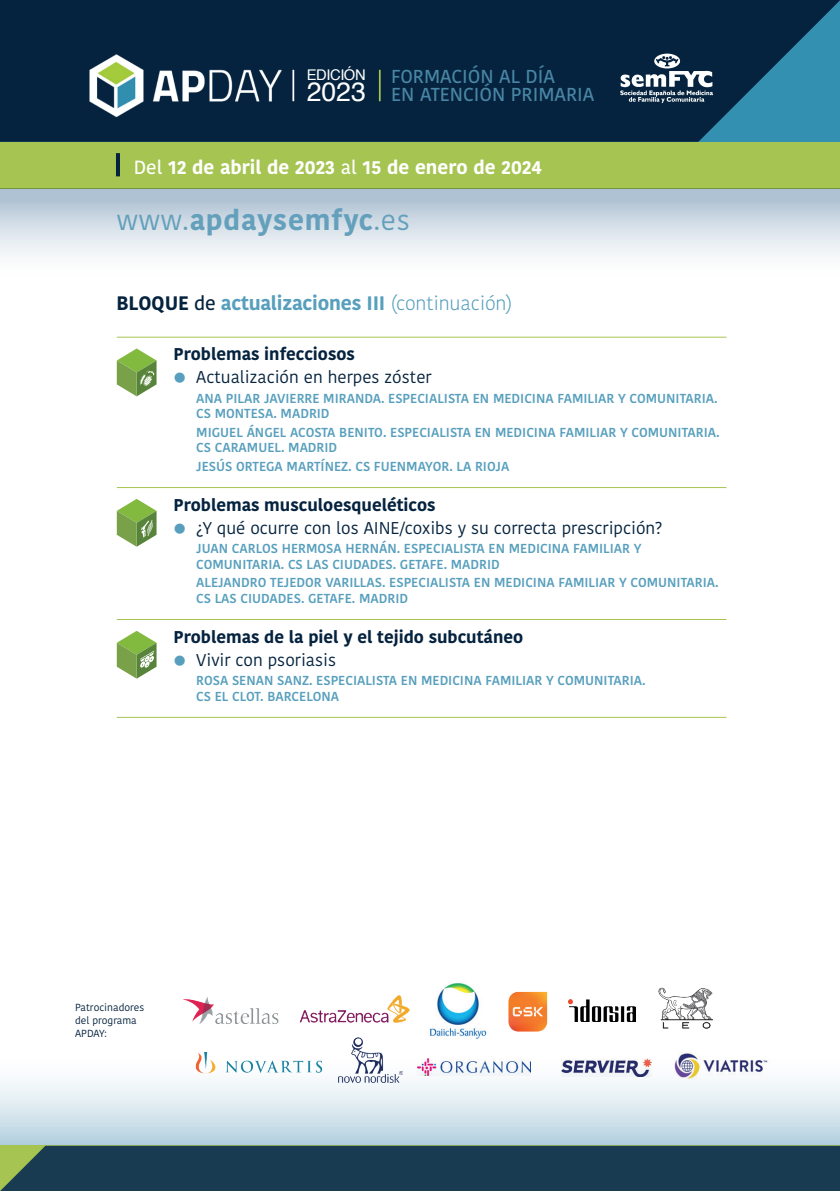
<style>
.page{position:relative;width:840px;height:1191px;background:#fff}
.page>*{position:absolute;margin:0;border:0;box-sizing:border-box;transform-origin:0 0}
.t1{font:700 28px "Kohinoor Bangla";letter-spacing:.03em;color:#64a0bc}
.t2{font:26.6px "Helvetica";color:#fff}
.t3{font:700 19.4px "Kohinoor Bangla";letter-spacing:-.01em;color:#579fbd}
.t4{font:700 19px "Kohinoor Telugu";color:#fff}
.t5{font:500 18.6px/18px "Kohinoor Telugu";color:#4986a5}
.t6{font:17px "Kohinoor Bangla";color:#05233e}
.t7{font:700 17px "Kohinoor Bangla";color:#05233e}
.t8{font:14.8px "Helvetica";letter-spacing:-.03em;color:#fff}
.t9{font:600 13px/15.6px "Kohinoor Bangla";color:#579fbd}
.t10{font:10.2px/12.8px "Kohinoor Bangla";color:#05233e}
.s1{font-weight:500}
.s2{font-weight:400}
.s3{color:#05233e}
.s4{font-weight:500;color:#05233e}
.s5{font-weight:300}
</style>
<div class="page">
<div style="left:0;top:188px;width:839px;height:121px;background:linear-gradient(to bottom,#b4c6d6,#fff)"></div>
<div style="left:0;top:142px;width:839px;height:46px;background:#a6c451"></div>
<svg style="left:0;top:1009px;width:839px;height:136px"></svg>
<svg style="left:0;top:0;width:839px;height:142px;background:#092e49"></svg>
<div style="left:0;top:1145px;width:839px;height:46px;background:#193b51"></div>
<hr style="left:117px;top:337px;width:609px;height:1px;background:#a6c451">
<hr style="left:117px;top:487px;width:609px;height:1px;background:#a6c451">
<hr style="left:117px;top:619px;width:609px;height:1px;background:#a6c451">
<hr style="left:117px;top:717px;width:609px;height:1px;background:#a6c451">
<svg style="left:117px;top:348px;width:39px;height:48px"></svg>
<svg style="left:117px;top:499px;width:39px;height:48px"></svg>
<svg style="left:117px;top:631px;width:39px;height:47px"></svg>
<svg style="left:140px;top:650px;width:14px;height:9px"></svg>
<img style="left:617px;top:53px;width:96px;height:53px">
<hr style="left:116px;top:153px;width:4px;height:23px;background:#05233e">
<img style="left:85px;top:45px;width:200px;height:81px">
<hr style="left:292px;top:70px;width:2px;height:31px;background:#fff">
<hr style="left:378px;top:70px;width:2px;height:31px;background:#a6c451">
<img style="left:180px;top:997px;width:100px;height:27px">
<img style="left:299px;top:995px;width:110px;height:27px">
<img style="left:338px;top:1037px;width:64px;height:46px">
<img style="left:658px;top:987px;width:54px;height:41px">
<img style="left:672px;top:1050px;width:101px;height:31px">
<img style="left:560px;top:1058px;width:91px;height:18px">
<img style="left:417px;top:1058px;width:113px;height:17px">
<img style="left:508px;top:992px;width:39px;height:39px">
<img style="left:196px;top:1052px;width:127px;height:25px">
<img style="left:416px;top:983px;width:83px;height:59px">
<img style="left:567px;top:999px;width:68px;height:22px">
<p class="t8" style="left:307px;top:63px;width:60px">EDICIÓN</p>
<h2 class="t2" style="left:306px;top:71px;width:61px">2023</h2>
<h3 class="t5" style="left:391px;top:68px;width:204px">FORMACIÓN AL DÍA<br>EN ATENCIÓN PRIMARIA</h3>
<h3 class="t4" style="left:134px;top:156px;width:409px"><span class="s1">Del</span> 12 de abril de 2023 <span class="s1">al</span> 15 de enero de 2024</h3>
<h1 class="t1" style="left:117px;top:196px;width:294px"><span class="s2">www.</span>apdaysemfyc<span class="s2">.es</span></h1>
<h3 class="t3" style="left:116px;top:286px;width:397px"><span class="s3">BLOQUE</span> <span class="s4">de</span> actualizaciones III <span class="s5">(continuación)</span></h3>
<h3 class="t7" style="left:173px;top:339px;width:183px">Problemas infecciosos</h3>
<h3 class="t6" style="left:196px;top:364px;width:237px">Actualización en herpes zóster</h3>
<p class="t9" style="left:196px;top:390px;width:522px">ANA PILAR JAVIERRE MIRANDA. ESPECIALISTA EN MEDICINA FAMILIAR Y COMUNITARIA.<br>CS MONTESA. MADRID</p>
<p class="t9" style="left:196px;top:424px;width:524px">MIGUEL ÁNGEL ACOSTA BENITO. ESPECIALISTA EN MEDICINA FAMILIAR Y COMUNITARIA.<br>CS CARAMUEL. MADRID</p>
<p class="t9" style="left:196px;top:458px;width:314px">JESÚS ORTEGA MARTÍNEZ. CS FUENMAYOR. LA RIOJA</p>
<h3 class="t7" style="left:173px;top:490px;width:263px">Problemas musculoesqueléticos</h3>
<h3 class="t6" style="left:196px;top:514px;width:467px">¿Y qué ocurre con los AINE/coxibs y su correcta prescripción?</h3>
<p class="t9" style="left:196px;top:540px;width:446px">JUAN CARLOS HERMOSA HERNÁN. ESPECIALISTA EN MEDICINA FAMILIAR Y<br>COMUNITARIA. CS LAS CIUDADES. GETAFE. MADRID</p>
<p class="t9" style="left:196px;top:574px;width:523px">ALEJANDRO TEJEDOR VARILLAS. ESPECIALISTA EN MEDICINA FAMILIAR Y COMUNITARIA.<br>CS LAS CIUDADES. GETAFE. MADRID</p>
<h3 class="t7" style="left:173px;top:622px;width:351px">Problemas de la piel y el tejido subcutáneo</h3>
<h3 class="t6" style="left:196px;top:646px;width:141px">Vivir con psoriasis</h3>
<p class="t9" style="left:196px;top:672px;width:450px">ROSA SENAN SANZ. ESPECIALISTA EN MEDICINA FAMILIAR Y COMUNITARIA.<br>CS EL CLOT. BARCELONA</p>
<p class="t10" style="left:75px;top:1001px;width:71px">Patrocinadores del programa<br>APDAY:</p>
</div>
